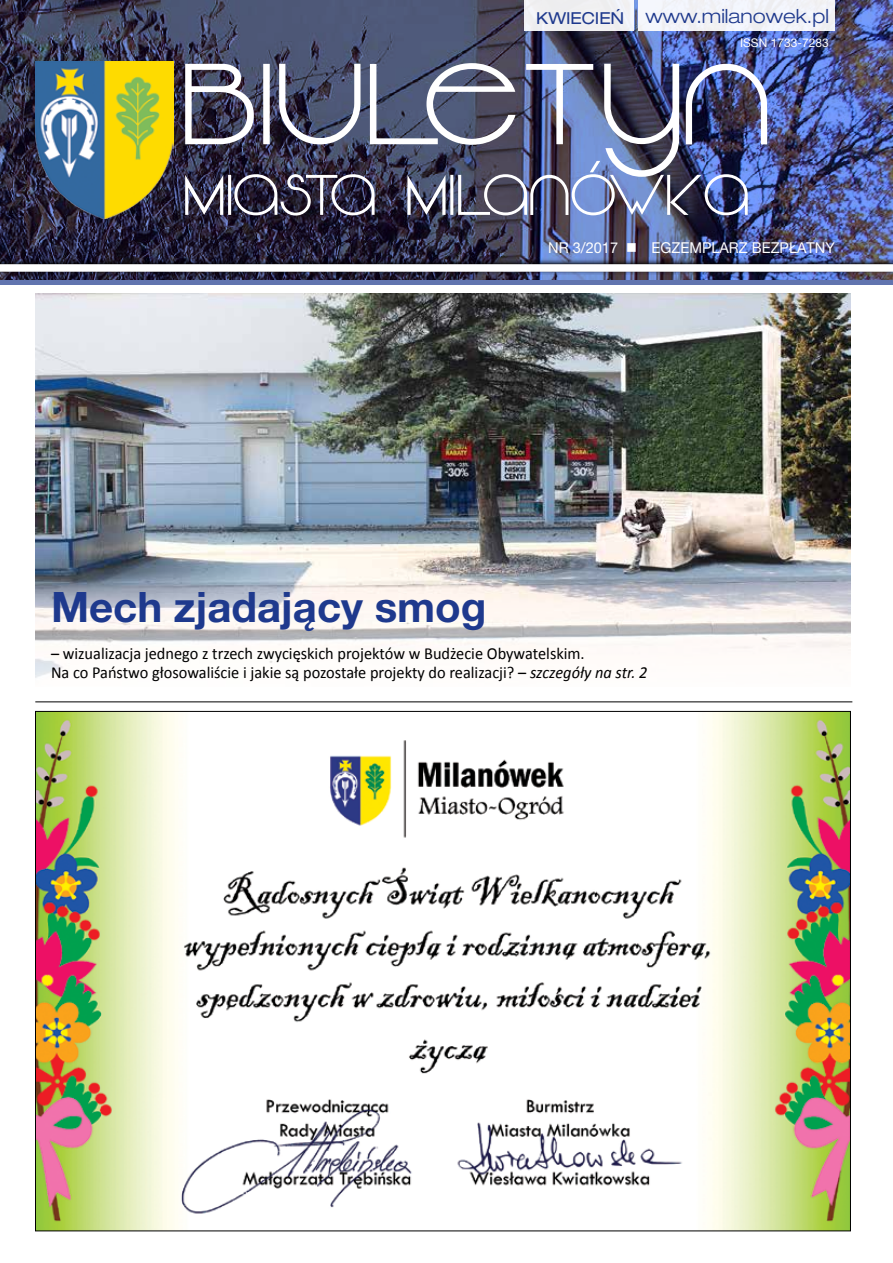
<style>
.page{position:relative;width:893px;height:1263px;background:#fff}
.page>*{position:absolute;margin:0;border:0;box-sizing:border-box;transform-origin:0 0}
.t1{font:700 42px "Helvetica Neue LT Pro";color:#1e398d}
.t2{font:300 expanded 19.5px "Helvetica Neue LT Pro";color:#1e398d}
.t3{font:16.8px/19.5px "Calibri";color:#000}
.t4{font:expanded 16.5px "Helvetica Neue LT Pro";letter-spacing:-.005em;color:#1e398d}
.t5{font:15px "Helvetica Neue LT Pro";color:#fff}
.t6{font:12px "Helvetica Neue LT Pro";color:#fff}
.s1{font-style:italic}
</style>
<div class="page">
<img style="left:0;top:0;width:893px;height:285px">
<img style="left:185px;top:63px;width:582px;height:114px">
<img style="left:36px;top:62px;width:138px;height:157px">
<div style="left:638px;top:0;width:197px;height:31px;background:#f2f3f8"></div>
<div style="left:524px;top:0;width:109px;height:31px;background:#f0f0f1"></div>
<img style="left:0;top:258px;width:893px;height:17px">
<div style="left:0;top:264px;width:893px;height:8px;background:#fff"></div>
<img style="left:185px;top:161px;width:563px;height:55px">
<img style="left:37px;top:713px;width:812px;height:516px">
<img style="left:36px;top:293px;width:814px;height:385px">
<hr style="left:35px;top:701px;width:817px;height:1px;background:#000">
<p class="t4" style="left:536px;top:8px;width:90px">KWIECIEŃ</p>
<p class="t2" style="left:645px;top:5px;width:185px">www.milanowek.pl</p>
<p class="t6" style="left:740px;top:35px;width:90px">ISSN 1733-7283</p>
<p class="t5" style="left:548px;top:239px;width:288px">NR 3/2017 ■ EGZEMPLARZ BEZPŁATNY</p>
<h1 class="t1" style="left:51px;top:581px;width:437px">Mech zjadający smog</h1>
<p class="t3" style="left:51px;top:643px;width:598px">– wizualizacja jednego z trzech zwycięskich projektów w Budżecie Obywatelskim.<br>Na co Państwo głosowaliście i jakie są pozostałe projekty do realizacji? – <span class="s1">szczegóły na str. 2</span></p>
</div>
